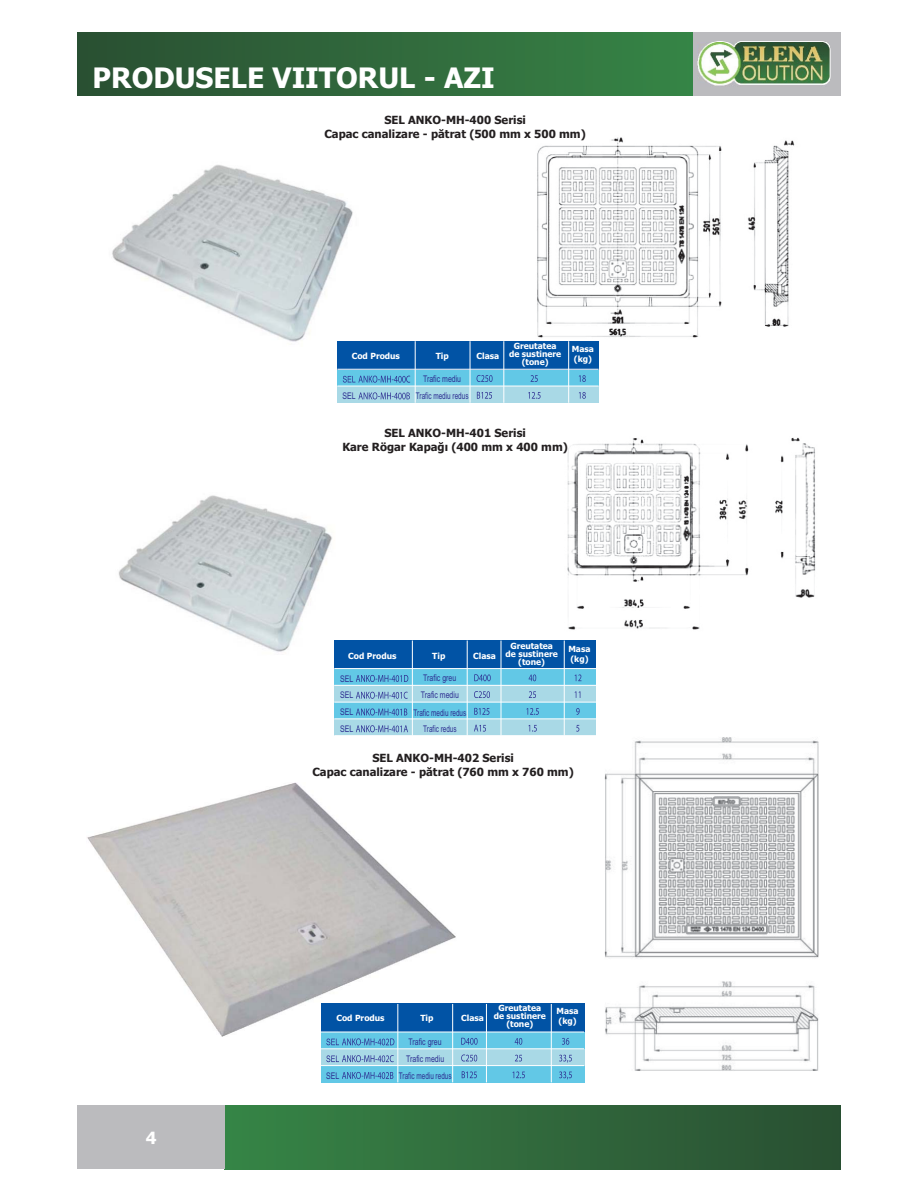
<style>
.page{position:relative;width:918px;height:1188px;background:#fff}
.page>*{position:absolute;margin:0;border:0;box-sizing:border-box;transform-origin:0 0}
.t1{font:700 28.2px "Tahoma";color:#fff}
.t2{font:700 16.95px "Tahoma";color:#fff}
.t3{font:700 11.25px/13.6px "Tahoma";color:#231f20;text-align:center}
.t4{font:9.15px/16.8px "Arial";color:#2e3092;text-align:center;scale:.76 1}
.t5{font:9.15px "Arial";color:#2e3092;scale:.7 1}
.t6{font:700 8.4px/7.9px "Tahoma";color:#fff}
</style>
<div class="page">
<img style="left:537px;top:137px;width:258px;height:201px">
<img style="left:112px;top:165px;width:241px;height:177px">
<img style="left:605px;top:737px;width:214px;height:334px">
<img style="left:118px;top:495px;width:219px;height:157px">
<img style="left:541px;top:437px;width:275px;height:204px">
<img style="left:87px;top:782px;width:370px;height:255px">
<div style="left:337px;top:341px;width:262px;height:62px;background:#62c8e6"></div>
<div style="left:337px;top:341px;width:262px;height:28px;background:#0153a5"></div>
<hr style="left:337px;top:369px;width:262px;height:1px;background:#fff">
<div style="left:337px;top:386px;width:262px;height:17px;background:#a9d9e6"></div>
<hr style="left:337px;top:386px;width:262px;height:1px;background:#fff">
<hr style="left:415px;top:341px;width:1px;height:62px;background:#fff">
<hr style="left:470px;top:341px;width:1px;height:62px;background:#fff">
<hr style="left:503px;top:341px;width:1px;height:62px;background:#fff">
<hr style="left:568px;top:341px;width:1px;height:62px;background:#fff">
<svg style="left:477px;top:375px;width:16px;height:24px"></svg>
<svg style="left:528px;top:375px;width:13px;height:24px"></svg>
<svg style="left:579px;top:375px;width:7px;height:24px"></svg>
<svg style="left:358px;top:392px;width:52px;height:7px"></svg>
<svg style="left:343px;top:376px;width:67px;height:7px"></svg>
<div style="left:334px;top:641px;width:262px;height:95px;background:#62c8e6"></div>
<div style="left:334px;top:641px;width:262px;height:28px;background:#0153a5"></div>
<hr style="left:334px;top:668px;width:262px;height:1px;background:#fff">
<div style="left:334px;top:685px;width:262px;height:17px;background:#a9d9e6"></div>
<hr style="left:334px;top:685px;width:262px;height:1px;background:#fff">
<hr style="left:334px;top:702px;width:262px;height:1px;background:#fff">
<div style="left:334px;top:719px;width:262px;height:17px;background:#a9d9e6"></div>
<hr style="left:334px;top:718px;width:262px;height:1px;background:#fff">
<hr style="left:334px;top:735px;width:262px;height:1px;background:#fff">
<hr style="left:412px;top:641px;width:1px;height:95px;background:#fff">
<hr style="left:467px;top:641px;width:1px;height:95px;background:#fff">
<hr style="left:500px;top:641px;width:2px;height:95px;background:#fff">
<hr style="left:564px;top:641px;width:1px;height:95px;background:#fff">
<svg style="left:575px;top:674px;width:6px;height:58px"></svg>
<svg style="left:526px;top:674px;width:13px;height:58px"></svg>
<svg style="left:474px;top:674px;width:17px;height:58px"></svg>
<svg style="left:356px;top:675px;width:52px;height:57px"></svg>
<div style="left:321px;top:1004px;width:263px;height:78px;background:#62c8e6"></div>
<div style="left:321px;top:1004px;width:263px;height:28px;background:#0153a5"></div>
<hr style="left:321px;top:1032px;width:263px;height:1px;background:#fff">
<div style="left:321px;top:1049px;width:263px;height:17px;background:#a9d9e6"></div>
<hr style="left:321px;top:1048px;width:263px;height:1px;background:#fff">
<hr style="left:321px;top:1065px;width:263px;height:1px;background:#fff">
<hr style="left:397px;top:1004px;width:1px;height:78px;background:#fff">
<hr style="left:452px;top:1004px;width:1px;height:78px;background:#fff">
<hr style="left:486px;top:1004px;width:1px;height:78px;background:#fff">
<hr style="left:551px;top:1004px;width:1px;height:78px;background:#fff">
<svg style="left:559px;top:1038px;width:13px;height:41px"></svg>
<svg style="left:461px;top:1038px;width:17px;height:40px"></svg>
<svg style="left:513px;top:1038px;width:12px;height:40px"></svg>
<svg style="left:326px;top:1038px;width:68px;height:41px"></svg>
<div style="left:77px;top:32px;width:617px;height:64px;background:linear-gradient(to right,#2a4f32,#368446)"></div>
<div style="left:694px;top:32px;width:147px;height:64px;background:#bbbbbe"></div>
<svg style="left:697px;top:41px;width:134px;height:41px"></svg>
<img style="left:698px;top:42px;width:131px;height:44px">
<div style="left:225px;top:1106px;width:616px;height:63px;background:linear-gradient(to right,#368446,#2a4f32)"></div>
<div style="left:77px;top:1106px;width:148px;height:63px;background:#bbbbbe"></div>
<h1 class="t1" style="left:93px;top:67px;width:404px">PRODUSELE VIITORUL - AZI</h1>
<p class="t3" style="left:324px;top:114px;width:263px">SEL ANKO-MH-400 Serisi<br>Capac canalizare - pãtrat (500 mm x 500 mm)</p>
<p class="t6" style="left:509px;top:343px;width:54px;text-align:center">Greutatea de sustinere (tone)</p>
<p class="t6" style="left:352px;top:353px;width:50px">Cod Produs</p>
<p class="t6" style="left:436px;top:353px;width:15px">Tip</p>
<p class="t6" style="left:477px;top:353px;width:24px">Clasa</p>
<p class="t6" style="left:572px;top:345px;width:24px;line-height:10.2px">Masa (kg)</p>
<p class="t4" style="left:343px;top:388px;width:19px">SEL</p>
<p class="t4" style="left:416px;top:371px;width:71px">Trafic mediu<br>Trafic mediu redus</p>
<p class="t3" style="left:342px;top:427px;width:227px">SEL ANKO-MH-401 Serisi<br>Kare Rögar Kapaðý (400 mm x 400 mm)</p>
<p class="t6" style="left:506px;top:643px;width:54px;text-align:center">Greutatea de sustinere (tone)</p>
<p class="t6" style="left:348px;top:653px;width:50px">Cod Produs</p>
<p class="t6" style="left:432px;top:653px;width:15px">Tip</p>
<p class="t6" style="left:473px;top:653px;width:24px">Clasa</p>
<p class="t6" style="left:568px;top:644px;width:24px;line-height:10.2px">Masa (kg)</p>
<p class="t4" style="left:340px;top:671px;width:19px">SEL</p>
<p class="t4" style="left:340px;top:705px;width:19px">SEL</p>
<p class="t4" style="left:340px;top:688px;width:19px">SEL</p>
<p class="t4" style="left:340px;top:721px;width:19px">SEL</p>
<p class="t4" style="left:414px;top:670px;width:71px">Trafic greu<br>Trafic mediu<br>Trafic mediu redus</p>
<p class="t5" style="left:423px;top:725px;width:49px">Trafic redus</p>
<p class="t3" style="left:312px;top:752px;width:263px">SEL ANKO-MH-402 Serisi<br>Capac canalizare - pãtrat (760 mm x 760 mm)</p>
<p class="t6" style="left:494px;top:1004px;width:54px;text-align:center">Greutatea de sustinere (tone)</p>
<p class="t6" style="left:336px;top:1014px;width:50px">Cod Produs</p>
<p class="t6" style="left:420px;top:1014px;width:15px">Tip</p>
<p class="t6" style="left:461px;top:1014px;width:24px">Clasa</p>
<p class="t6" style="left:557px;top:1006px;width:24px;line-height:10.2px">Masa (kg)</p>
<h2 class="t2" style="left:146px;top:1131px;width:12px">4</h2>
<p class="t4" style="left:326px;top:1068px;width:19px">SEL</p>
<p class="t4" style="left:399px;top:1034px;width:71px">Trafic greu<br>Trafic mediu<br>Trafic mediu redus</p>
</div>
